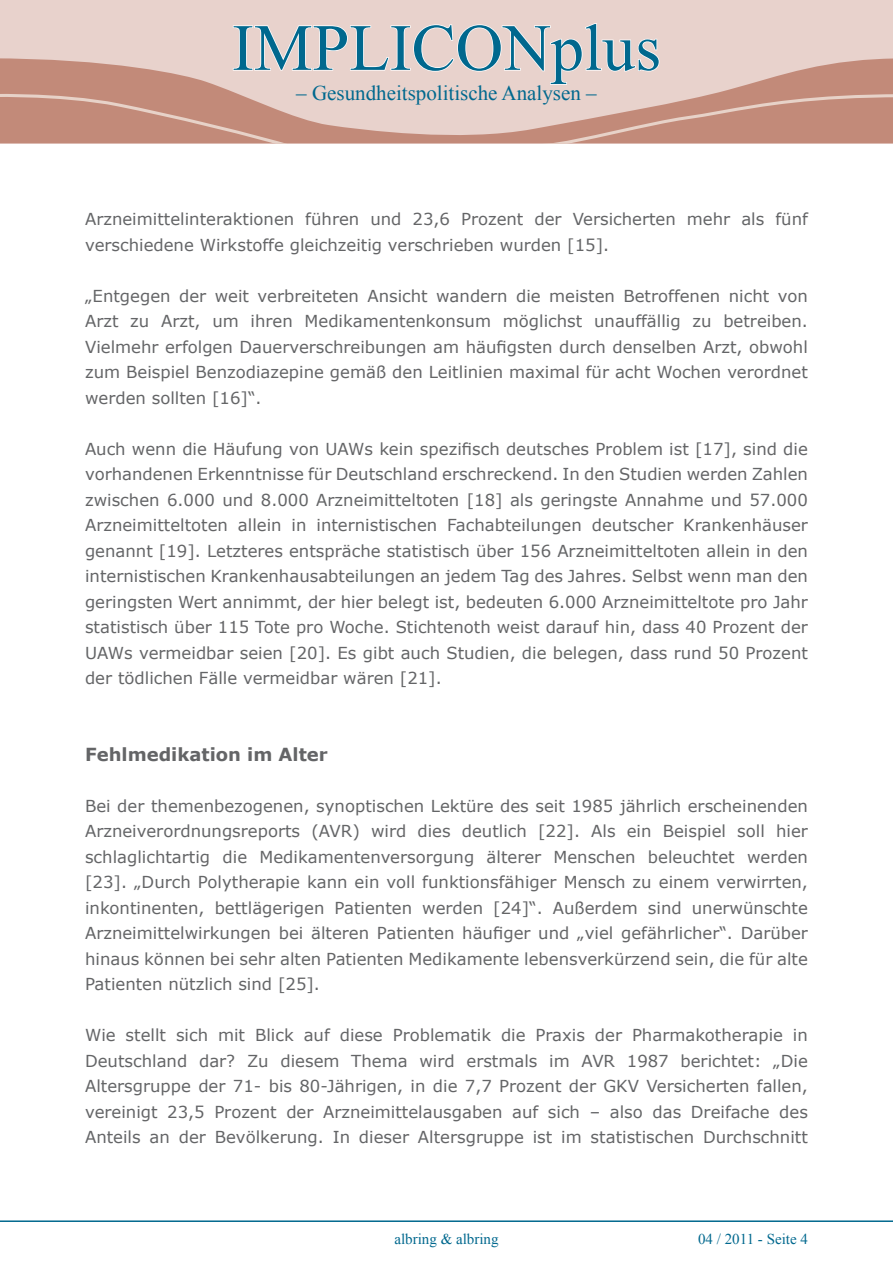
<style>
.page{position:relative;width:893px;height:1263px;background:#fff}
.page>*{position:absolute;margin:0;border:0;box-sizing:border-box;transform-origin:0 0}
.t1{font:66px "Times New Roman";color:#00688e}
.t2{font:21px "Times New Roman";color:#00688e}
.t3{font:700 18px "Verdana";color:#646567}
.t4{font:16.5px/25.5px "Verdana";color:#646567;text-align:justify}
.t5{font:15px "Times New Roman";color:#00688e}
</style>
<div class="page">
<div style="left:0;top:0;width:893px;height:143px;background:#e8d2cc"></div>
<svg style="left:0;top:58px;width:893px;height:35px"></svg>
<svg style="left:0;top:93px;width:893px;height:51px;fill:#c28a79"></svg>
<svg style="left:232px;top:23px;width:428px;height:62px"></svg>
<hr style="left:0;top:1220px;width:893px;height:2px;background:#00688e">
<h1 class="t1" style="left:232px;top:3px;width:430px">IMPLICONplus</h1>
<p class="t2" style="left:296px;top:79px;width:302px">– Gesundheitspolitische Analysen –</p>
<p class="t4" style="left:85px;top:206px;width:724px">Arzneimittelinteraktionen führen und 23,6 Prozent der Versicherten mehr als fünf verschiedene Wirkstoffe gleichzeitig verschrieben wurden [15].</p>
<p class="t4" style="left:85px;top:282px;width:724px">„Entgegen der weit verbreiteten Ansicht wandern die meisten Betroffenen nicht von Arzt zu Arzt, um ihren Medikamentenkonsum möglichst unauffällig zu betreiben.<br>Vielmehr erfolgen Dauerverschreibungen am häufigsten durch denselben Arzt, obwohl zum Beispiel Benzodiazepine gemäß den Leitlinien maximal für acht Wochen verordnet werden sollten [16]“.</p>
<p class="t4" style="left:85px;top:435px;width:724px">Auch wenn die Häufung von UAWs kein spezifisch deutsches Problem ist [17], sind die vorhandenen Erkenntnisse für Deutschland erschreckend. In den Studien werden Zahlen zwischen 6.000 und 8.000 Arzneimitteltoten [18] als geringste Annahme und 57.000<br>Arzneimitteltoten allein in internistischen Fachabteilungen deutscher Krankenhäuser genannt [19]. Letzteres entspräche statistisch über 156 Arzneimitteltoten allein in den internistischen Krankenhausabteilungen an jedem Tag des Jahres. Selbst wenn man den geringsten Wert annimmt, der hier belegt ist, bedeuten 6.000 Arzneimitteltote pro Jahr statistisch über 115 Tote pro Woche. Stichtenoth weist darauf hin, dass 40 Prozent der UAWs vermeidbar seien [20]. Es gibt auch Studien, die belegen, dass rund 50 Prozent der tödlichen Fälle vermeidbar wären [21].</p>
<p class="t3" style="left:85px;top:743px;width:244px">Fehlmedikation im Alter</p>
<p class="t4" style="left:85px;top:792px;width:724px">Bei der themenbezogenen, synoptischen Lektüre des seit 1985 jährlich erscheinenden Arzneiverordnungsreports (AVR) wird dies deutlich [22]. Als ein Beispiel soll hier schlaglichtartig die Medikamentenversorgung älterer Menschen beleuchtet werden [23]. „Durch Polytherapie kann ein voll funktionsfähiger Mensch zu einem verwirrten, inkontinenten, bettlägerigen Patienten werden [24]“. Außerdem sind unerwünschte Arzneimittelwirkungen bei älteren Patienten häufiger und „viel gefährlicher“. Darüber hinaus können bei sehr alten Patienten Medikamente lebensverkürzend sein, die für alte Patienten nützlich sind [25].</p>
<p class="t4" style="left:85px;top:1022px;width:724px">Wie stellt sich mit Blick auf diese Problematik die Praxis der Pharmakotherapie in Deutschland dar? Zu diesem Thema wird erstmals im AVR 1987 berichtet: „Die Altersgruppe der 71- bis 80-Jährigen, in die 7,7 Prozent der GKV Versicherten fallen, vereinigt 23,5 Prozent der Arzneimittelausgaben auf sich – also das Dreifache des Anteils an der Bevölkerung. In dieser Altersgruppe ist im statistischen Durchschnitt</p>
<p class="t5" style="left:394px;top:1228px;width:106px">albring &amp; albring</p>
<p class="t5" style="left:698px;top:1228px;width:100px">04 / 2011 - Seite</p>
</div>
